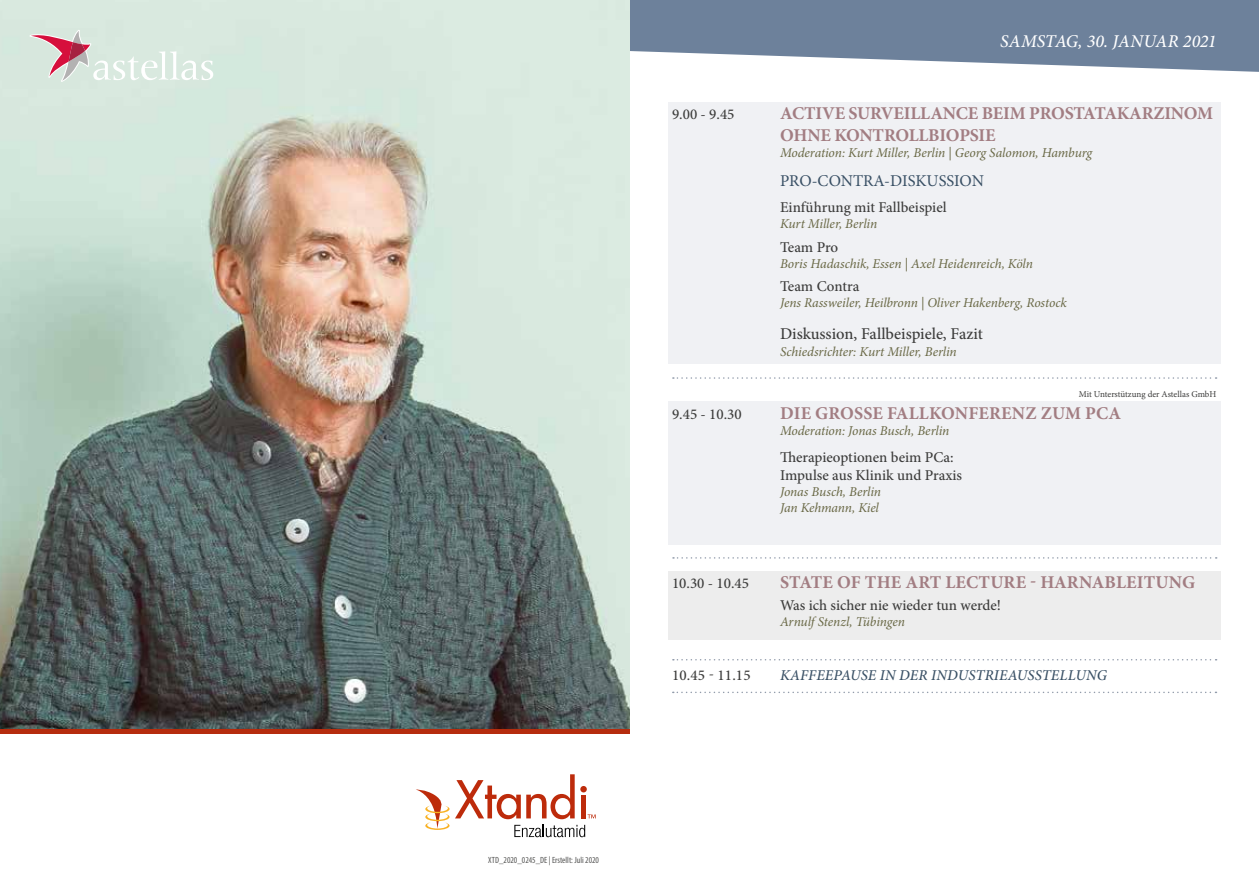
<style>
.page{position:relative;width:1259px;height:893px;background:#fff}
.page>*{position:absolute;margin:0;border:0;box-sizing:border-box;transform-origin:0 0}
.t1{font:700 18px "Minion Pro";letter-spacing:.01em;color:#a27d82}
.t2{font:700 18px/21.6px "Minion Pro";letter-spacing:-.01em;color:#a27d82}
.t3{font:italic 500 18px "Minion Pro";letter-spacing:-.01em;color:#fff}
.t4{font:500 16.5px "Minion Pro";letter-spacing:-.005em;color:#3c3c3b}
.t5{font:16.5px "Minion Pro";color:#384f64}
.t6{font:500 15px/18px "Minion Pro";color:#3c3c3b}
.t7{font:italic 500 15px "Minion Pro";letter-spacing:.01em;color:#384f64}
.t8{font:italic 13.5px/16.2px "Minion Pro";letter-spacing:-.01em;color:#696845}
.t9{font:condensed 9px "Myriad Pro";color:#575756}
.t10{font:9px "Minion Pro";letter-spacing:-.005em;color:#3c3c3b}
</style>
<div class="page">
<div style="left:668px;top:102px;width:552px;height:261px;background:#f0f1f4"></div>
<div style="left:668px;top:401px;width:552px;height:144px;background:#f0f1f4"></div>
<div style="left:668px;top:572px;width:552px;height:68px;background:#ededed"></div>
<svg style="left:673px;top:377px;width:543px;height:2px"></svg>
<svg style="left:673px;top:557px;width:543px;height:2px"></svg>
<svg style="left:673px;top:659px;width:543px;height:1px"></svg>
<svg style="left:629px;top:0;width:630px;height:72px;background:#8293a9"></svg>
<svg style="left:673px;top:692px;width:543px;height:1px"></svg>
<img style="left:0;top:0;width:629px;height:729px">
<svg style="left:29px;top:30px;width:184px;height:52px;background:#dadad5"></svg>
<svg style="left:416px;top:789px;width:33px;height:41px"></svg>
<svg style="left:455px;top:774px;width:119px;height:45px"></svg>
<div style="left:581px;top:795px;width:5px;height:23px;background:#bd2b0b"></div>
<div style="left:580px;top:786px;width:7px;height:6px;background:#bd2b0b;border-radius:50%"></div>
<svg style="left:587px;top:814px;width:8px;height:4px"></svg>
<svg style="left:514px;top:825px;width:71px;height:12px"></svg>
<hr style="left:0;top:729px;width:629px;height:4px;background:#b52c0e">
<p class="t9" style="left:488px;top:855px;width:112px">XTD_2020_0245_DE | Erstellt: Juli 2020</p>
<h1 class="t3" style="left:1000px;top:29px;width:218px">SAMSTAG, 30. JANUAR 2021</h1>
<p class="t6" style="left:672px;top:106px;width:64px">9.00 - 9.45</p>
<h1 class="t2" style="left:780px;top:103px;width:435px">ACTIVE SURVEILLANCE BEIM PROSTATAKARZINOM<br>OHNE KONTROLLBIOPSIE</h1>
<p class="t8" style="left:780px;top:145px;width:314px">Moderation: Kurt Miller, Berlin | Georg Salomon, Hamburg</p>
<p class="t5" style="left:780px;top:169px;width:205px">PRO-CONTRA-DISKUSSION</p>
<p class="t6" style="left:780px;top:198px;width:168px">Einführung mit Fallbeispiel</p>
<p class="t8" style="left:780px;top:216px;width:99px">Kurt Miller, Berlin</p>
<p class="t6" style="left:780px;top:238px;width:60px">Team Pro</p>
<p class="t8" style="left:780px;top:256px;width:254px">Boris Hadaschik, Essen | Axel Heidenreich, Köln</p>
<p class="t6" style="left:780px;top:277px;width:81px">Team Contra</p>
<p class="t8" style="left:780px;top:294px;width:288px">Jens Rassweiler, Heilbronn | Oliver Hakenberg, Rostock</p>
<p class="t4" style="left:780px;top:323px;width:204px">Diskussion, Fallbeispiele, Fazit</p>
<p class="t8" style="left:780px;top:343px;width:178px">Schiedsrichter: Kurt Miller, Berlin</p>
<p class="t10" style="left:1078px;top:388px;width:139px">Mit Unterstützung der Astellas GmbH</p>
<p class="t6" style="left:672px;top:405px;width:71px">9.45 - 10.30</p>
<h1 class="t1" style="left:780px;top:401px;width:343px">DIE GROSSE FALLKONFERENZ ZUM PCA</h1>
<p class="t8" style="left:780px;top:423px;width:171px">Moderation: Jonas Busch, Berlin</p>
<p class="t6" style="left:780px;top:448px;width:184px">Therapieoptionen beim PCa:<br>Impulse aus Klinik und Praxis</p>
<p class="t8" style="left:780px;top:483px;width:103px">Jonas Busch, Berlin<br>Jan Kehmann, Kiel</p>
<p class="t6" style="left:672px;top:574px;width:78px">10.30 - 10.45</p>
<h1 class="t1" style="left:780px;top:569px;width:417px">STATE OF THE ART LECTURE - HARNABLEITUNG</h1>
<p class="t6" style="left:780px;top:596px;width:222px">Was ich sicher nie wieder tun werde!</p>
<p class="t8" style="left:780px;top:614px;width:127px">Arnulf Stenzl, Tübingen</p>
<p class="t6" style="left:672px;top:666px;width:80px">10.45 - 11.15</p>
<p class="t7" style="left:780px;top:665px;width:328px">KAFFEEPAUSE IN DER INDUSTRIEAUSSTELLUNG</p>
</div>
